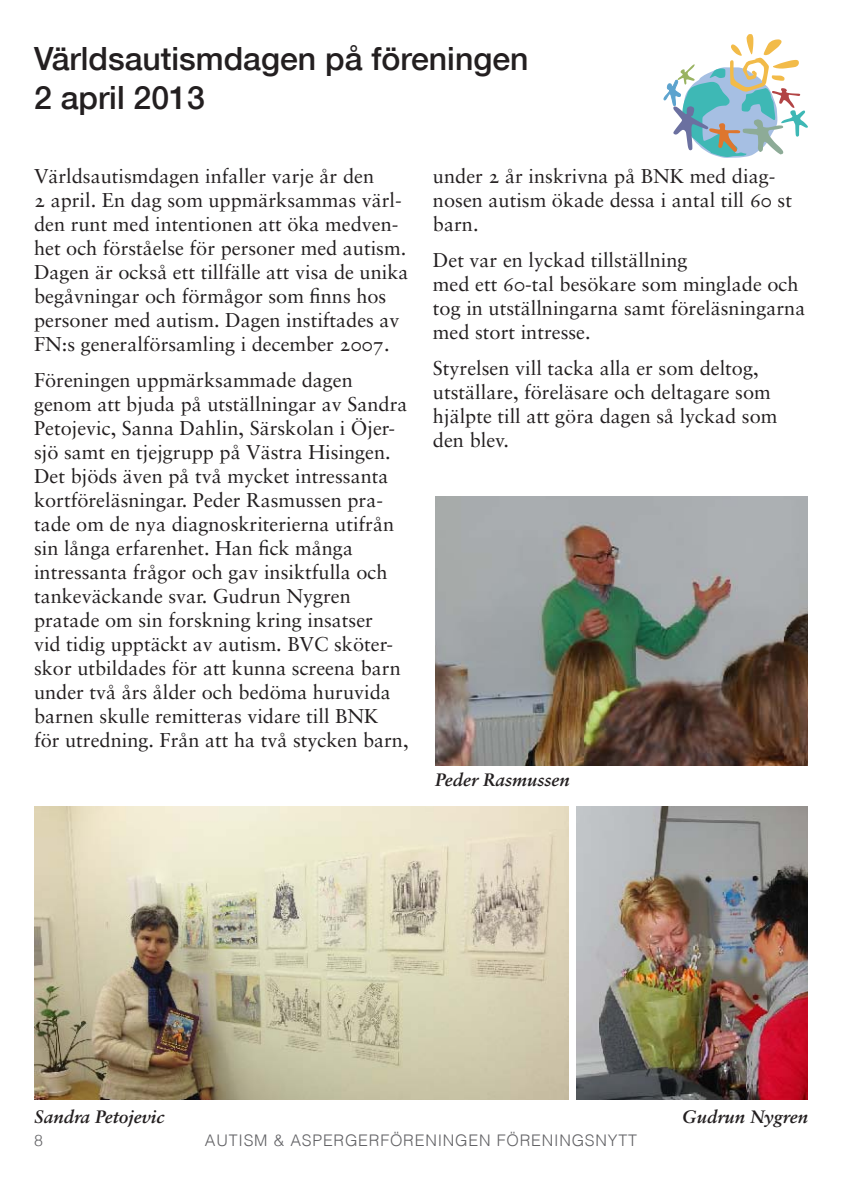
<style>
.page{position:relative;width:842px;height:1191px;background:#fff}
.page>*{position:absolute;margin:0;border:0;box-sizing:border-box;transform-origin:0 0}
.t1{font:500 32px/38.4px "Helvetica Neue";color:#231f20}
.t2{font:20px/24px "Sabon";color:#231f20}
.t3{font:18px "Sabon Bold Italic Os F";color:#231f20}
.t4{font:300 16px "Helvetica";letter-spacing:.05em;color:#636366}
.s1{font-family:"Sabon Roman SC"}
</style>
<div class="page">
<svg style="left:664px;top:34px;width:144px;height:124px"></svg>
<img style="left:576px;top:806px;width:231px;height:293px">
<img style="left:34px;top:806px;width:534px;height:293px">
<img style="left:435px;top:496px;width:373px;height:269px">
<h1 class="t1" style="left:34px;top:39px;width:496px">Världsautismdagen på föreningen<br>2 april 2013</h1>
<p class="t2" style="left:34px;top:163px;width:376px">Världsautismdagen infaller varje år den<br><span class="s1">2</span> april. En dag som uppmärksammas värl&shy;den runt med intentionen att öka medven&shy;het och förståelse för personer med autism.<br>Dagen är också ett tillfälle att visa de unika begåvningar och förmågor som finns hos personer med autism. Dagen instiftades av FN:s generalförsamling i december <span class="s1">2007</span>.</p>
<p class="t2" style="left:34px;top:367px;width:376px">Föreningen uppmärksammade dagen genom att bjuda på utställningar av Sandra Petojevic, Sanna Dahlin, Särskolan i Öjer&shy;sjö samt en tjejgrupp på Västra Hisingen.<br>Det bjöds även på två mycket intressanta kortföreläsningar. Peder Rasmussen pra&shy;tade om de nya diagnoskriterierna utifrån sin långa erfarenhet. Han fick många intressanta frågor och gav insiktfulla och tankeväckande svar. Gudrun Nygren pratade om sin forskning kring insatser<br>vid tidig upptäckt av autism. BVC sköter&shy;skor utbildades för att kunna screena barn under två års ålder och bedöma huruvida barnen skulle remitteras vidare till BNK för utredning. Från att ha två stycken barn,</p>
<p class="t2" style="left:433px;top:163px;width:360px">under <span class="s1">2</span> år inskrivna på BNK med diag&shy;nosen autism ökade dessa i antal till <span class="s1">60</span> st barn.</p>
<p class="t2" style="left:433px;top:247px;width:374px">Det var en lyckad tillställning<br>med ett <span class="s1">60</span>-tal besökare som minglade och tog in utställningarna samt föreläsningarna med stort intresse.</p>
<p class="t2" style="left:433px;top:355px;width:346px">Styrelsen vill tacka alla er som deltog, utställare, föreläsare och deltagare som hjälpte till att göra dagen så lyckad som den blev.</p>
<p class="t3" style="left:435px;top:769px;width:136px">Peder Rasmussen</p>
<p class="t3" style="left:34px;top:1106px;width:132px">Sandra Petojevic</p>
<p class="t3" style="left:682px;top:1106px;width:127px">Gudrun Nygren</p>
<p class="t4" style="left:34px;top:1130px;width:10px">8</p>
<p class="t4" style="left:205px;top:1130px;width:434px">AUTISM &amp; ASPERGERFÖREN INGEN FÖREN INGSNYTT</p>
</div>
